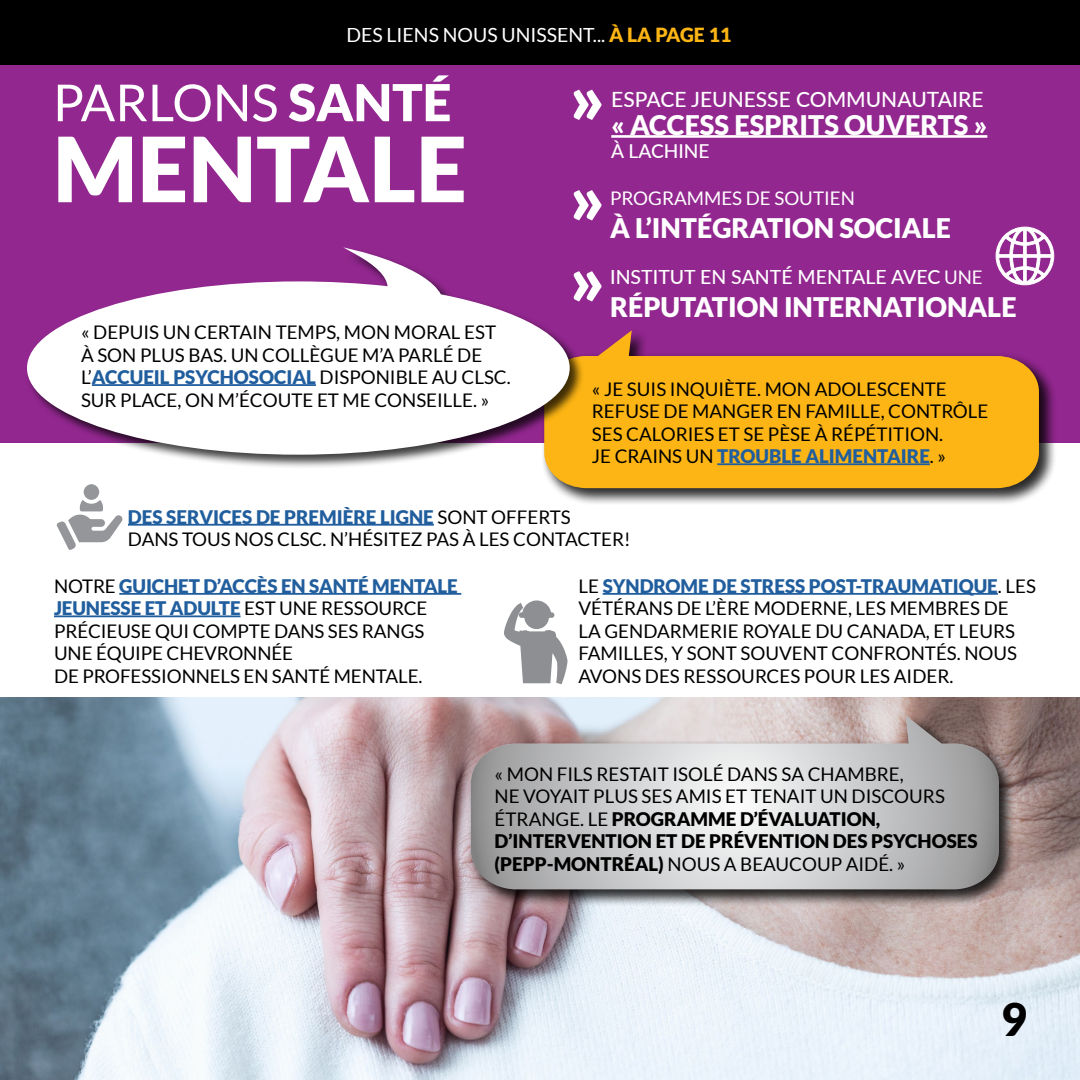
<style>
.page{position:relative;width:1080px;height:1080px;background:#fff}
.page>*{position:absolute;margin:0;border:0;box-sizing:border-box;transform-origin:0 0}
.t1{font:900 90px "Lato";color:#fff}
.t2{font:51px "Lato";color:#fff}
.t3{font:900 45px "Lato";color:#000}
.t4{font:900 27px "Lato";color:#fff}
.t5{font:500 21px "Lato";color:#fff}
.t6{font:19.5px "Lato";color:#fff}
.t7{font:500 19.5px "Lato";color:#fff}
.t8{font:500 19.2px "Lato";color:#fff}
.t9{font:18.75px/22.5px "Lato";color:#000}
.t10{font:18.75px "Lato";color:#fff}
.s1{font-weight:900;color:#fcb514}
.s2{font-weight:900}
.s3{font-weight:900;color:#215e9e}
.s4{font-weight:400;font-size:18.75px}
</style>
<div class="page">
<hr style="left:119px;top:593px;width:342px;height:2px;background:#215e9e">
<hr style="left:54px;top:615px;width:187px;height:2px;background:#215e9e">
<hr style="left:603px;top:593px;width:395px;height:2px;background:#215e9e">
<div style="left:0;top:50px;width:1080px;height:393px;background:#92278f"></div>
<img style="left:0;top:698px;width:1080px;height:382px">
<svg style="left:995px;top:226px;width:59px;height:59px"></svg>
<svg style="left:504px;top:600px;width:63px;height:84px"></svg>
<div style="left:519px;top:612px;width:35px;height:6px;background:#8d8f92;border-radius:3px"></div>
<svg style="left:574px;top:90px;width:27px;height:30px"></svg>
<div style="left:0;top:0;width:1080px;height:65px;background:#000"></div>
<svg style="left:574px;top:190px;width:27px;height:30px"></svg>
<svg style="left:584px;top:271px;width:17px;height:30px"></svg>
<div style="left:541px;top:328px;width:515px;height:177px;background:#000;opacity:.75"></div>
<svg style="left:544px;top:330px;width:495px;height:158px;fill:#fcb514"></svg>
<hr style="left:717px;top:463px;width:213px;height:2px;background:#215e9e">
<div style="left:26px;top:247px;width:558px;height:223px;background:#000;opacity:.75"></div>
<svg style="left:27px;top:247px;width:543px;height:208px;fill:#fff"></svg>
<div style="left:467px;top:713px;width:549px;height:194px;background:#000;opacity:.75"></div>
<svg style="left:471px;top:716px;width:528px;height:173px;background:#c4c2c3"></svg>
<hr style="left:92px;top:384px;width:224px;height:2px;background:#215e9e">
<hr style="left:611px;top:135px;width:376px;height:3px;background:#fff">
<hr style="left:128px;top:524px;width:306px;height:2px;background:#215e9e">
<div style="left:84px;top:484px;width:15px;height:16px;background:#949699;border-radius:50%"></div>
<svg style="left:56px;top:500px;width:67px;height:50px"></svg>
<p class="t6" style="left:347px;top:25px;width:386px">DES LIENS NOUS UNISSENT... <span class="s1">À LA PAGE 11</span></p>
<h2 class="t2" style="left:53px;top:74px;width:400px">PARLONS <span class="s2">SANTÉ</span></h2>
<h1 class="t1" style="left:53px;top:117px;width:416px">MENTALE</h1>
<p class="t9" style="left:81px;top:321px;width:431px">« DEPUIS UN CERTAIN TEMPS, MON MORAL EST À SON PLUS BAS. UN COLLÈGUE M’A PARLÉ DE L’<span class="s3">ACCUEIL PSYCHOSOCIAL</span> DISPONIBLE AU CLSC.<br>SUR PLACE, ON M’ÉCOUTE ET ME CONSEILLE. »</p>
<p class="t5" style="left:611px;top:84px;width:374px">ESPACE JEUNESSE COMMUNAUTAIRE</p>
<h3 class="t4" style="left:611px;top:109px;width:378px">« ACCESS ESPRITS OUVERTS »</h3>
<p class="t8" style="left:611px;top:137px;width:100px">À LACHINE</p>
<p class="t10" style="left:610px;top:188px;width:246px">PROGRAMMES DE SOUTIEN</p>
<h3 class="t4" style="left:610px;top:212px;width:342px">À L’INTÉGRATION SOCIALE</h3>
<p class="t7" style="left:610px;top:263px;width:374px">INSTITUT EN SANTÉ MENTALE AVEC <span class="s4">UNE</span></p>
<h3 class="t4" style="left:610px;top:291px;width:408px">RÉPUTATION INTERNATIONALE</h3>
<p class="t9" style="left:592px;top:378px;width:398px">« JE SUIS INQUIÈTE. MON ADOLESCENTE REFUSE DE MANGER EN FAMILLE, CONTRÔLE SES CALORIES ET SE PÈSE À RÉPÉTITION.<br>JE CRAINS UN <span class="s3">TROUBLE ALIMENTAIRE</span>. »</p>
<p class="t9" style="left:128px;top:506px;width:504px"><span class="s3">DES SERVICES DE PREMIÈRE LIGNE</span> SONT OFFERTS<br>DANS TOUS NOS CLSC. N’HÉSITEZ PAS À LES CONTACTER!</p>
<p class="t9" style="left:54px;top:575px;width:405px">NOTRE <span class="s3">GUICHET D’ACCÈS EN SANTÉ MENTALE JEUNESSE ET ADULTE</span> EST UNE RESSOURCE PRÉCIEUSE QUI COMPTE DANS SES RANGS UNE ÉQUIPE CHEVRONNÉE<br>DE PROFESSIONNELS EN SANTÉ MENTALE.</p>
<p class="t9" style="left:579px;top:575px;width:459px">LE <span class="s3">SYNDROME DE STRESS POST-TRAUMATIQUE</span>. LES VÉTÉRANS DE L’ÈRE MODERNE, LES MEMBRES DE<br>LA GENDARMERIE ROYALE DU CANADA, ET LEURS FAMILLES, Y SONT SOUVENT CONFRONTÉS. NOUS AVONS DES RESSOURCES POUR LES AIDER.</p>
<p class="t9" style="left:495px;top:763px;width:485px">« MON FILS RESTAIT ISOLÉ DANS SA CHAMBRE,<br>NE VOYAIT PLUS SES AMIS ET TENAIT UN DISCOURS ÉTRANGE. LE <span class="s2">PROGRAMME D’ÉVALUATION, D’INTERVENTION ET DE PRÉVENTION DES PSYCHOSES (PEPP-MONTRÉAL)</span> NOUS A BEAUCOUP AIDÉ. »</p>
<h3 class="t3" style="left:1001px;top:994px;width:28px">9</h3>
</div>
